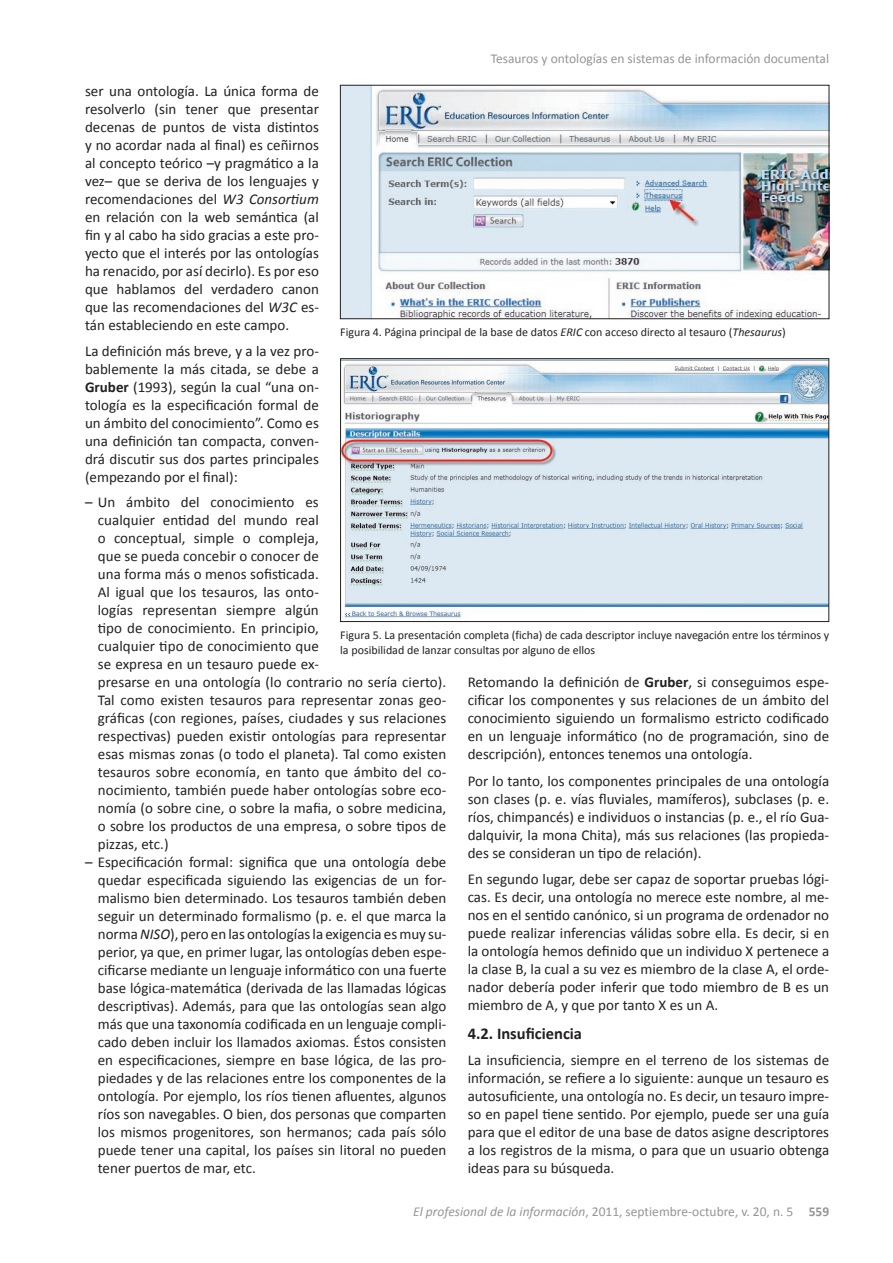
<style>
.page{position:relative;width:893px;height:1263px;background:#fff}
.page>*{position:absolute;margin:0;border:0;box-sizing:border-box;transform-origin:0 0}
.t1{font:700 16.5px "Calibri";color:#231f20}
.t2{font:15px/18px "Calibri";letter-spacing:.005em;color:#231f20;text-align:justify}
.t3{font:13.5px "Calibri";color:#939598}
.t4{font:12px/14.4px "Calibri";color:#231f20}
.s1{font-style:italic}
.s2{font-weight:700}
</style>
<div class="page">
<img style="left:342px;top:87px;width:485px;height:230px">
<div style="left:340px;top:85px;width:489px;height:234px;border:1px solid #231f20"></div>
<img style="left:342px;top:360px;width:485px;height:259px">
<div style="left:340px;top:358px;width:489px;height:264px;border:1px solid #231f20"></div>
<p class="t3" style="left:491px;top:50px;width:340px">Tesauros y ontologías en sistemas de información documental</p>
<p class="t2" style="left:85px;top:82px;width:235px">ser una ontología. La única forma de resolverlo (sin tener que presentar decenas de puntos de vista distintos y no acordar nada al final) es ceñirnos al concepto teórico –y pragmático a la vez– que se deriva de los lenguajes y recomendaciones del <span class="s1">W3 Consortium </span>en relación con la web semántica (al fin y al cabo ha sido gracias a este pro&shy;yecto que el interés por las ontologías ha renacido, por así decirlo). Es por eso que hablamos del verdadero canon que las recomendaciones del <span class="s1">W3C</span> es&shy;tán estableciendo en este campo.</p>
<p class="t2" style="left:85px;top:342px;width:235px">La definición más breve, y a la vez pro&shy;bablemente la más citada, se debe a <span class="s2">Gruber</span> (1993), según la cual “una on&shy;tología es la especificación formal de un ámbito del conocimiento”. Como es una definición tan compacta, conven&shy;drá discutir sus dos partes principales (empezando por el final):</p>
<p class="t2" style="left:98px;top:493px;width:350px;text-align:left;text-indent:-13px">– Un ámbito del conocimiento es<br>cualquier entidad del mundo real<br>o conceptual, simple o compleja,<br>que se pueda concebir o conocer de<br>una forma más o menos sofisticada.<br>Al igual que los tesauros, las onto-<br>logías representan siempre algún<br>tipo de conocimiento. En principio,<br>cualquier tipo de conocimiento que<br>se expresa en un tesauro puede ex-<br>presarse en una ontología (lo contrario no sería cierto).<br>Tal como existen tesauros para representar zonas geo&shy;gráficas (con regiones, países, ciudades y sus relaciones respectivas) pueden existir ontologías para representar esas mismas zonas (o todo el planeta). Tal como existen tesauros sobre economía, en tanto que ámbito del co&shy;nocimiento, también puede haber ontologías sobre eco&shy;nomía (o sobre cine, o sobre la mafia, o sobre medicina, o sobre los productos de una empresa, o sobre tipos de pizzas, etc.)</p>
<p class="t2" style="left:98px;top:853px;width:350px;text-indent:-13px">– Especificación formal: significa que una ontología debe quedar especificada siguiendo las exigencias de un for&shy;malismo bien determinado. Los tesauros también deben seguir un determinado formalismo (p. e. el que marca la norma <span class="s1">NISO</span>), pero en las ontologías la exigencia es muy su&shy;perior, ya que, en primer lugar, las ontologías deben espe&shy;cificarse mediante un lenguaje informático con una fuerte base lógica-matemática (derivada de las llamadas lógicas descriptivas). Además, para que las ontologías sean algo más que una taxonomía codificada en un lenguaje compli&shy;cado deben incluir los llamados axiomas. Éstos consisten en especificaciones, siempre en base lógica, de las pro&shy;piedades y de las relaciones entre los componentes de la ontología. Por ejemplo, los ríos tienen afluentes, algunos ríos son navegables. O bien, dos personas que comparten los mismos progenitores, son hermanos; cada país sólo puede tener una capital, los países sin litoral no pueden tener puertos de mar, etc.</p>
<p class="t4" style="left:340px;top:325px;width:447px">Figura 4. Página principal de la base de datos <span class="s1">ERIC</span> con acceso directo al tesauro (<span class="s1">Thesaurus</span>)</p>
<p class="t4" style="left:340px;top:628px;width:490px">Figura 5. La presentación completa (ficha) de cada descriptor incluye navegación entre los términos y la posibilidad de lanzar consultas por alguno de ellos</p>
<p class="t2" style="left:468px;top:673px;width:363px">Retomando la definición de <span class="s2">Gruber</span>, si conseguimos espe&shy;cificar los componentes y sus relaciones de un ámbito del conocimiento siguiendo un formalismo estricto codificado en un lenguaje informático (no de programación, sino de descripción), entonces tenemos una ontología.</p>
<p class="t2" style="left:468px;top:772px;width:363px">Por lo tanto, los componentes principales de una ontología son clases (p. e. vías fluviales, mamíferos), subclases (p. e. ríos, chimpancés) e individuos o instancias (p. e., el río Gua&shy;dalquivir, la mona Chita), más sus relaciones (las propieda&shy;des se consideran un tipo de relación).</p>
<p class="t2" style="left:468px;top:870px;width:363px">En segundo lugar, debe ser capaz de soportar pruebas lógi&shy;cas. Es decir, una ontología no merece este nombre, al me&shy;nos en el sentido canónico, si un programa de ordenador no puede realizar inferencias válidas sobre ella. Es decir, si en la ontología hemos definido que un individuo X pertenece a la clase B, la cual a su vez es miembro de la clase A, el orde&shy;nador debería poder inferir que todo miembro de B es un miembro de A, y que por tanto X es un A.</p>
<p class="t1" style="left:468px;top:1023px;width:116px">4.2. Insuficiencia</p>
<p class="t2" style="left:468px;top:1051px;width:363px">La insuficiencia, siempre en el terreno de los sistemas de información, se refiere a lo siguiente: aunque un tesauro es autosuficiente, una ontología no. Es decir, un tesauro impre&shy;so en papel tiene sentido. Por ejemplo, puede ser una guía para que el editor de una base de datos asigne descriptores a los registros de la misma, o para que un usuario obtenga ideas para su búsqueda.</p>
<p class="t3" style="left:413px;top:1203px;width:417px"><span class="s1">El profesional de la información</span>, 2011, septiembre-octubre, v. 20, n. 5 <span class="s2">559</span></p>
</div>
